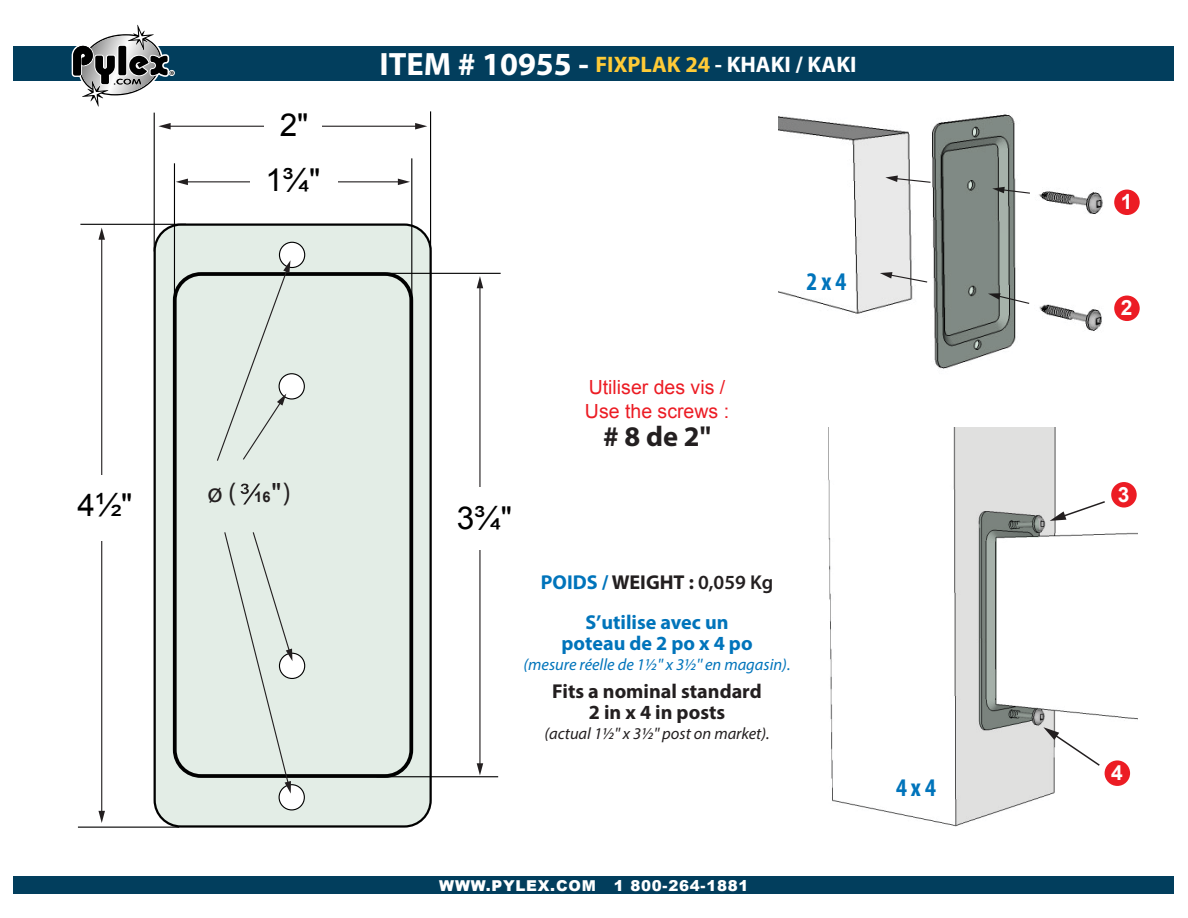
<style>
.page{position:relative;width:1188px;height:918px;background:#fff}
.page>*{position:absolute;margin:0;border:0;box-sizing:border-box;transform-origin:0 0}
.t1{font:700 32.4px "Myriad";color:#fff}
.t2{font:31.5px "Arial";color:#000}
.t3{font:700 28.5px "Myriad Pro";color:#231f20}
.t4{font:27.75px "Myriad Pro";color:#231f20}
.t5{font:700 condensed 25.5px "Myriad Pro";color:#0074bb}
.t6{font:700 21px "Arial";color:#fff}
.t7{font:700 20.1px/21px "Myriad Pro";color:#231f20;text-align:center}
.t8{font:700 20.1px/21px "Myriad Pro";color:#0074bb;text-align:center}
.t9{font:19.5px/23.4px "Arial";color:#ec1c24}
.t10{font:italic 16.5px "Myriad Pro";color:#0074bb}
.t11{font:italic 16.5px "Myriad Pro";color:#231f20}
.t12{font:900 15px "Arial";letter-spacing:.05em;color:#fff}
.t13{font:700 14.55px "Arial";color:#231f20}
.s1{font-weight:400;font-size:27.75px}
.s2{font-size:22.5px;color:#ffcb37}
.s3{font-size:22.5px}
.s4{color:#0074bb}
.s5{font-weight:600}
</style>
<div class="page">
<div style="left:14px;top:46px;width:1160px;height:35px;background:#023e5d"></div>
<svg style="left:72px;top:24px;width:103px;height:83px"></svg>
<div style="left:14px;top:877px;width:1160px;height:17px;background:#023e5d"></div>
<img style="left:828px;top:428px;width:310px;height:399px">
<img style="left:779px;top:114px;width:347px;height:255px">
<svg style="left:880px;top:116px;width:151px;height:251px"></svg>
<div style="left:155px;top:225px;width:276px;height:601px;background:#e3ede6;border-radius:26px"></div>
<div style="left:1114px;top:190px;width:26px;height:25px;background:#ec1c24;border-radius:50%"></div>
<div style="left:1114px;top:296px;width:26px;height:25px;background:#ec1c24;border-radius:50%"></div>
<div style="left:1111px;top:482px;width:26px;height:26px;background:#ec1c24;border-radius:50%"></div>
<div style="left:1105px;top:760px;width:25px;height:26px;background:#ec1c24;border-radius:50%"></div>
<svg style="left:979px;top:500px;width:128px;height:267px"></svg>
<hr style="left:101px;top:237px;width:1px;height:576px;background:#231f20">
<svg style="left:98px;top:228px;width:7px;height:12px"></svg>
<svg style="left:98px;top:811px;width:7px;height:12px"></svg>
<hr style="left:479px;top:286px;width:2px;height:480px;background:#231f20">
<svg style="left:477px;top:276px;width:6px;height:12px"></svg>
<svg style="left:477px;top:763px;width:6px;height:12px"></svg>
<hr style="left:186px;top:181px;width:214px;height:1px;background:#231f20">
<svg style="left:176px;top:179px;width:12px;height:6px"></svg>
<svg style="left:398px;top:179px;width:12px;height:6px"></svg>
<hr style="left:168px;top:126px;width:249px;height:1px;background:#231f20">
<svg style="left:158px;top:123px;width:13px;height:6px"></svg>
<svg style="left:415px;top:123px;width:12px;height:6px"></svg>
<div style="left:173px;top:272px;width:240px;height:506px;border:4px solid #000;border-radius:26px"></div>
<div style="left:279px;top:242px;width:26px;height:26px;background:#fff;border-radius:50%"></div>
<div style="left:279px;top:242px;width:26px;height:26px;border:1px solid #000;border-radius:50%"></div>
<div style="left:279px;top:374px;width:25px;height:25px;background:#fff;border-radius:50%"></div>
<div style="left:279px;top:373px;width:26px;height:27px;border:1px solid #000;border-radius:50%"></div>
<div style="left:279px;top:653px;width:26px;height:25px;background:#fff;border-radius:50%"></div>
<div style="left:279px;top:653px;width:26px;height:26px;border:1px solid #000;border-radius:50%"></div>
<div style="left:279px;top:785px;width:25px;height:25px;background:#fff;border-radius:50%"></div>
<div style="left:279px;top:784px;width:26px;height:26px;border:1px solid #000;border-radius:50%"></div>
<hr style="left:389px;top:273px;width:112px;height:1px;background:#000">
<hr style="left:377px;top:776px;width:121px;height:1px;background:#000">
<hr style="left:80px;top:224px;width:106px;height:1px;background:#000">
<hr style="left:78px;top:827px;width:101px;height:1px;background:#000">
<hr style="left:154px;top:113px;width:1px;height:138px;background:#000">
<hr style="left:174px;top:163px;width:1px;height:139px;background:#000">
<hr style="left:430px;top:111px;width:1px;height:138px;background:#000">
<div style="left:265px;top:116px;width:57px;height:21px;background:#fff"></div>
<div style="left:250px;top:171px;width:87px;height:21px;background:#fff"></div>
<div style="left:91px;top:475px;width:21px;height:65px;background:#fff"></div>
<hr style="left:411px;top:158px;width:1px;height:143px;background:#000">
<div style="left:154px;top:223px;width:278px;height:605px;border:2px solid #000;border-radius:26px"></div>
<div style="left:469px;top:487px;width:21px;height:63px;background:#fff"></div>
<svg style="left:223px;top:532px;width:69px;height:262px"></svg>
<svg style="left:216px;top:260px;width:75px;height:201px"></svg>
<svg style="left:241px;top:484px;width:19px;height:21px"></svg>
<h2 class="t2" style="left:77px;top:484px;width:57px">4½"</h2>
<h2 class="t2" style="left:280px;top:104px;width:30px">2"</h2>
<h2 class="t2" style="left:265px;top:159px;width:57px">1¾"</h2>
<h3 class="t4" style="left:207px;top:475px;width:30px">ø(</h3>
<h3 class="t4" style="left:283px;top:476px;width:9px">)</h3>
<p class="t13" style="left:254px;top:488px;width:29px">16<span class="s1">"</span></p>
<h1 class="t1" style="left:379px;top:47px;width:479px">ITEM # 10955 - <span class="s2">FIXPLAK 24</span> <span class="s3">- KHAKI / KAKI</span></h1>
<p class="t5" style="left:807px;top:265px;width:41px">2 x 4</p>
<p class="t9" style="left:585px;top:376px;width:146px">Utiliser des vis /<br>Use the screws :</p>
<h3 class="t3" style="left:603px;top:418px;width:109px"># 8 de 2"</h3>
<h2 class="t2" style="left:457px;top:497px;width:57px">3¾"</h2>
<p class="t7" style="left:541px;top:571px;width:234px"><span class="s4">POIDS /</span> WEIGHT : <span class="s5">0,059 Kg</span></p>
<p class="t8" style="left:561px;top:611px;width:193px">S’utilise avec un poteau de 2 po x 4 po</p>
<p class="t10" style="left:524px;top:654px;width:268px">(mesure réelle de 1½'' x 3½'' en magasin).</p>
<p class="t7" style="left:552px;top:680px;width:211px">Fits a nominal standard<br>2 in x 4 in posts</p>
<p class="t11" style="left:544px;top:723px;width:227px">(actual 1½'' x 3½'' post on market).</p>
<p class="t12" style="left:439px;top:875px;width:311px">WWW.PYLEX.COM 1 800-264-1881</p>
<p class="t5" style="left:896px;top:771px;width:41px">4 x 4</p>
<p class="t6" style="left:1121px;top:188px;width:13px">1</p>
<p class="t6" style="left:1121px;top:294px;width:13px">2</p>
<p class="t6" style="left:1118px;top:480px;width:13px">3</p>
<p class="t6" style="left:1111px;top:759px;width:13px">4</p>
</div>
